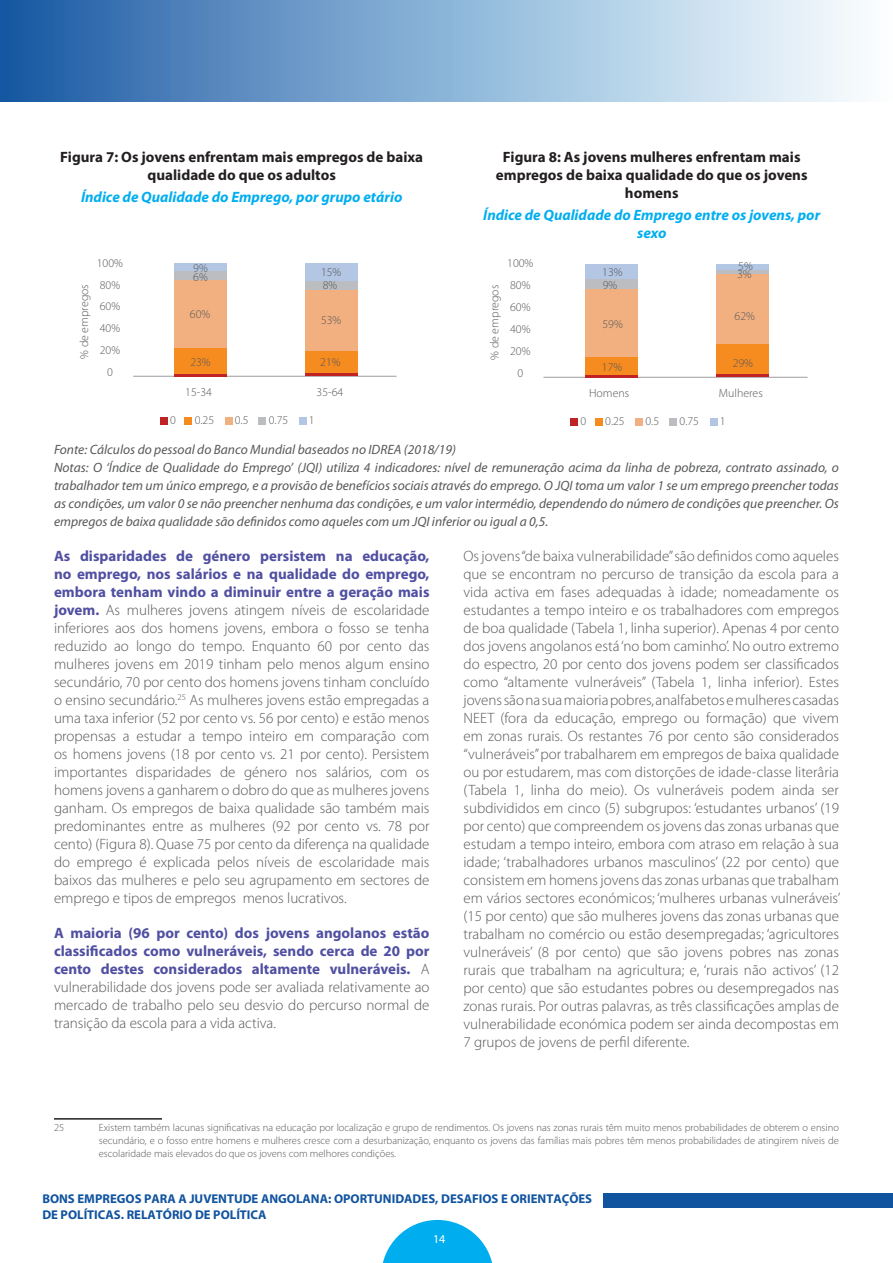
<style>
.page{position:relative;width:893px;height:1263px;background:#fff}
.page>*{position:absolute;margin:0;border:0;box-sizing:border-box;transform-origin:0 0}
.BODY_COPY{font:300 15px/18px "Myriad Pro";color:#57585a;text-align:justify}
.Table_Headings{font:700 15px/18px "Myriad Pro";color:#231f20;text-align:center}
.TABLE_SUB_HEADING{font:italic 700 15px/18px "Myriad Pro";color:#00aeef;text-align:center}
.Sources_Text{font:italic 13.5px/18px "Myriad Pro";color:#57585a;text-align:justify}
.t1{font:700 12.75px/15.3px "Myriad Pro";color:#10539f}
.t2{font:12px "Myriad Pro";color:#fff}
.t3{font:300 11.85px/21.9px "Myriad Pro";color:#57585a;text-align:center}
.FOOTNOTES{font:300 10.5px/12.6px "Myriad Pro";color:#57585a;text-align:justify}
.s1{font-weight:700;color:#504fa1}
</style>
<div class="page">
<div style="left:0;top:0;width:891px;height:102px;background:linear-gradient(to right,#1c5da7,#fdffff)"></div>
<div style="left:603px;top:1194px;width:290px;height:14px;background:#10539f"></div>
<svg style="left:382px;top:1220px;width:111px;height:43px"></svg>
<hr style="left:54px;top:1118px;width:108px;height:1px;background:#231f20">
<hr style="left:133px;top:376px;width:263px;height:1px;background:#a8a9ad">
<div style="left:174px;top:263px;width:53px;height:9px;background:#b3c6e3"></div>
<div style="left:174px;top:272px;width:53px;height:9px;background:#bcbdc0"></div>
<div style="left:174px;top:348px;width:53px;height:26px;background:#f68b1f"></div>
<hr style="left:174px;top:374px;width:53px;height:2px;background:#c12325">
<div style="left:174px;top:281px;width:53px;height:67px;background:#f2b080"></div>
<div style="left:305px;top:264px;width:52px;height:17px;background:#b3c6e3"></div>
<div style="left:305px;top:281px;width:52px;height:9px;background:#bcbdc0"></div>
<div style="left:305px;top:350px;width:52px;height:24px;background:#f68b1f"></div>
<hr style="left:305px;top:374px;width:52px;height:2px;background:#c12325">
<div style="left:305px;top:290px;width:52px;height:60px;background:#f2b080"></div>
<div style="left:160px;top:417px;width:8px;height:8px;background:#c12325"></div>
<div style="left:184px;top:417px;width:8px;height:8px;background:#f68b1f"></div>
<div style="left:225px;top:417px;width:7px;height:8px;background:#f2b080"></div>
<div style="left:258px;top:417px;width:8px;height:8px;background:#bcbdc0"></div>
<div style="left:299px;top:417px;width:7px;height:8px;background:#b3c6e3"></div>
<hr style="left:544px;top:377px;width:263px;height:1px;background:#a8a9ad">
<div style="left:585px;top:276px;width:52px;height:14px;background:#bcbdc0"></div>
<div style="left:585px;top:357px;width:52px;height:18px;background:#f68b1f"></div>
<hr style="left:585px;top:375px;width:52px;height:2px;background:#c12325">
<div style="left:585px;top:289px;width:52px;height:68px;background:#f2b080"></div>
<div style="left:716px;top:265px;width:52px;height:5px;background:#b3c6e3"></div>
<div style="left:716px;top:270px;width:52px;height:5px;background:#bcbdc0"></div>
<div style="left:716px;top:343px;width:52px;height:32px;background:#f68b1f"></div>
<hr style="left:716px;top:375px;width:52px;height:2px;background:#c12325">
<div style="left:716px;top:275px;width:52px;height:69px;background:#f2b080"></div>
<div style="left:571px;top:419px;width:7px;height:7px;background:#c12325"></div>
<div style="left:595px;top:419px;width:7px;height:7px;background:#f68b1f"></div>
<div style="left:636px;top:419px;width:7px;height:7px;background:#f2b080"></div>
<div style="left:669px;top:419px;width:7px;height:7px;background:#bcbdc0"></div>
<div style="left:710px;top:419px;width:7px;height:7px;background:#b3c6e3"></div>
<div style="left:585px;top:264px;width:52px;height:14px;background:#b3c6e3"></div>
<p class="Table_Headings" style="left:60px;top:148px;width:364px">Figura 7: Os jovens enfrentam mais empregos de baixa qualidade do que os adultos</p>
<p class="TABLE_SUB_HEADING" style="left:81px;top:188px;width:323px">Índice de Qualidade do Emprego, por grupo etário</p>
<p class="t3" style="left:97px;top:252px;width:28px">100%<br>80%<br>60%<br>40%<br>20%<br>0</p>
<p class="t3" style="left:73px;top:359px;width:76px;rotate:-90deg">% de empregos</p>
<p class="t3" style="left:193px;top:264px;width:16px;line-height:8.7px;text-align:left">9%<br>6%</p>
<p class="t3" style="left:190px;top:303px;width:22px">60%</p>
<p class="t3" style="left:190px;top:350px;width:22px">23%</p>
<p class="t3" style="left:321px;top:266px;width:22px;line-height:12.9px;text-align:left">15%<br>8%</p>
<p class="t3" style="left:321px;top:309px;width:22px">53%</p>
<p class="t3" style="left:320px;top:351px;width:22px">21%</p>
<p class="t3" style="left:185px;top:381px;width:28px">15-34</p>
<p class="t3" style="left:317px;top:381px;width:28px">35-64</p>
<p class="t3" style="left:170px;top:409px;width:7px">0</p>
<p class="t3" style="left:195px;top:408px;width:21px">0.25</p>
<p class="t3" style="left:235px;top:409px;width:15px">0.5</p>
<p class="t3" style="left:269px;top:409px;width:21px">0.75</p>
<p class="t3" style="left:309px;top:409px;width:7px">1</p>
<p class="Table_Headings" style="left:496px;top:148px;width:313px">Figura 8: As jovens mulheres enfrentam mais empregos de baixa qualidade do que os jovens homens</p>
<p class="TABLE_SUB_HEADING" style="left:483px;top:206px;width:338px">Índice de Qualidade do Emprego entre os jovens, por sexo</p>
<p class="t3" style="left:507px;top:252px;width:28px">100%<br>80%<br>60%<br>40%<br>20%<br>0</p>
<p class="t3" style="left:483px;top:360px;width:76px;rotate:-90deg">% de empregos</p>
<p class="t3" style="left:602px;top:261px;width:22px">13%</p>
<p class="t3" style="left:603px;top:274px;width:16px">9%</p>
<p class="t3" style="left:602px;top:313px;width:22px">59%</p>
<p class="t3" style="left:602px;top:356px;width:22px">17%</p>
<p class="t3" style="left:738px;top:255px;width:16px">5%</p>
<p class="t3" style="left:737px;top:263px;width:16px">3%</p>
<p class="t3" style="left:735px;top:305px;width:22px">62%</p>
<p class="t3" style="left:733px;top:351px;width:22px">29%</p>
<p class="t3" style="left:589px;top:382px;width:42px">Homens</p>
<p class="t3" style="left:719px;top:382px;width:45px">Mulheres</p>
<p class="t3" style="left:580px;top:410px;width:7px">0</p>
<p class="t3" style="left:605px;top:410px;width:21px">0.25</p>
<p class="t3" style="left:645px;top:410px;width:15px">0.5</p>
<p class="t3" style="left:680px;top:410px;width:21px">0.75</p>
<p class="t3" style="left:720px;top:410px;width:7px">1</p>
<p class="Sources_Text" style="left:54px;top:440px;width:403px">Fonte: Cálculos do pessoal do Banco Mundial baseados no IDREA (2018/19)</p>
<p class="Sources_Text" style="left:54px;top:458px;width:786px">Notas: O ‘Índice de Qualidade do Emprego’ (JQI) utiliza 4 indicadores: nível de remuneração acima da linha de pobreza, contrato assinado, o trabalhador tem um único emprego, e a provisão de benefícios sociais através do emprego. O JQI toma um valor 1 se um emprego preencher todas as condições, um valor 0 se não preencher nenhuma das condições, e um valor intermédio, dependendo do número de condições que preencher. Os empregos de baixa qualidade são definidos como aqueles com um JQI inferior ou igual a 0,5.</p>
<p class="BODY_COPY" style="left:54px;top:547px;width:377px"><span class="s1">As disparidades de género persistem na educação, no emprego, nos salários e na qualidade do emprego, embora tenham vindo a diminuir entre a geração mais jovem.</span> As mulheres jovens atingem níveis de escolaridade inferiores aos dos homens jovens, embora o fosso se tenha reduzido ao longo do tempo. Enquanto 60 por cento das mulheres jovens em 2019 tinham pelo menos algum ensino secundário, 70 por cento dos homens jovens tinham concluído o ensino secundário.<sup>25</sup> As mulheres jovens estão empregadas a uma taxa inferior (52 por cento vs. 56 por cento) e estão menos propensas a estudar a tempo inteiro em comparação com os homens jovens (18 por cento vs. 21 por cento). Persistem importantes disparidades de género nos salários, com os homens jovens a ganharem o dobro do que as mulheres jovens ganham. Os empregos de baixa qualidade são também mais predominantes entre as mulheres (92 por cento vs. 78 por cento) (Figura 8). Quase 75 por cento da diferença na qualidade do emprego é explicada pelos níveis de escolaridade mais baixos das mulheres e pelo seu agrupamento em sectores de emprego e tipos de empregos menos lucrativos.</p>
<p class="BODY_COPY" style="left:54px;top:924px;width:377px"><span class="s1">A maioria (96 por cento) dos jovens angolanos estão classificados como vulneráveis, sendo cerca de 20 por cento destes considerados altamente vulneráveis.</span> A vulnerabilidade dos jovens pode ser avaliada relativamente ao mercado de trabalho pelo seu desvio do percurso normal de transição da escola para a vida activa.</p>
<p class="BODY_COPY" style="left:463px;top:547px;width:378px">Os jovens “de baixa vulnerabilidade” são definidos como aqueles que se encontram no percurso de transição da escola para a vida activa em fases adequadas à idade; nomeadamente os estudantes a tempo inteiro e os trabalhadores com empregos de boa qualidade (Tabela 1, linha superior). Apenas 4 por cento dos jovens angolanos está ‘no bom caminho’. No outro extremo do espectro, 20 por cento dos jovens podem ser classificados como “altamente vulneráveis” (Tabela 1, linha inferior). Estes jovens são na sua maioria pobres, analfabetos e mulheres casadas NEET (fora da educação, emprego ou formação) que vivem em zonas rurais. Os restantes 76 por cento são considerados “vulneráveis” por trabalharem em empregos de baixa qualidade ou por estudarem, mas com distorções de idade-classe literâria (Tabela 1, linha do meio). Os vulneráveis podem ainda ser subdivididos em cinco (5) subgrupos: ‘estudantes urbanos’ (19 por cento) que compreendem os jovens das zonas urbanas que estudam a tempo inteiro, embora com atraso em relação à sua idade; ‘trabalhadores urbanos masculinos’ (22 por cento) que consistem em homens jovens das zonas urbanas que trabalham em vários sectores económicos; ‘mulheres urbanas vulneráveis’ (15 por cento) que são mulheres jovens das zonas urbanas que trabalham no comércio ou estão desempregadas; ‘agricultores vulneráveis’ (8 por cento) que são jovens pobres nas zonas rurais que trabalham na agricultura; e, ‘rurais não activos’ (12 por cento) que são estudantes pobres ou desempregados nas zonas rurais. Por outras palavras, as três classificações amplas de vulnerabilidade económica podem ser ainda decompostas em 7 grupos de jovens de perfil diferente.</p>
<p class="FOOTNOTES" style="left:54px;top:1121px;width:12px">25</p>
<p class="FOOTNOTES" style="left:99px;top:1121px;width:742px">Existem também lacunas significativas na educação por localização e grupo de rendimentos. Os jovens nas zonas rurais têm muito menos probabilidades de obterem o ensino secundário, e o fosso entre homens e mulheres cresce com a desurbanização, enquanto os jovens das famílias mais pobres têm menos probabilidades de atingirem níveis de escolaridade mais elevados do que os jovens com melhores condições.</p>
<p class="t1" style="left:42px;top:1191px;width:551px">BONS EMPREGOS PARA A JUVENTUDE ANGOLANA: OPORTUNIDADES, DESAFIOS E ORIENTAÇÕES<br>DE POLÍTICAS. RELATÓRIO DE POLÍTICA</p>
<p class="t2" style="left:433px;top:1232px;width:14px">14</p>
</div>
